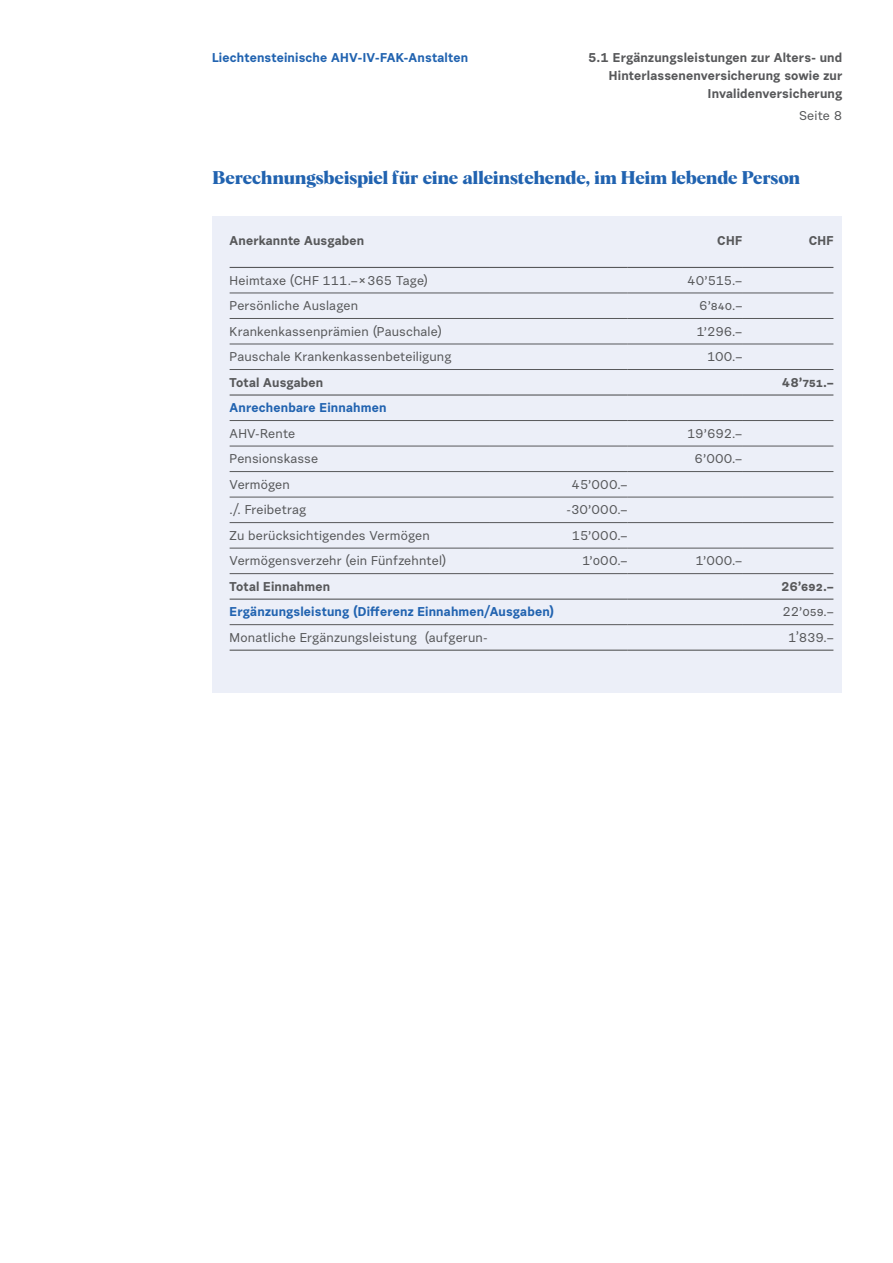
<style>
.page{position:relative;width:893px;height:1263px;background:#fff}
.page>*{position:absolute;margin:0;border:0;box-sizing:border-box;transform-origin:0 0}
.Zwischentitel_Blau{font:700 18px "Albra";color:#2163b0}
.Tabellenköper_1__Spa{font:12.75px "Urban Grotesk Me Bl";letter-spacing:.01em;color:#57585a}
.Kopfzeile_1__Spalte{font:700 12.75px/18px "Urban Grotesk Re Bo";letter-spacing:.01em;color:#57585a;text-align:right}
.Tabellenköper_1__Spa-2{font:700 12.75px "Urban Grotesk Re Bo";letter-spacing:.015em;color:#2163b0}
.Tabellenkörper_weite{font:12.75px "Urban Grotesk Me Bl";color:#57585a}
.Tabellenköper_1__Spa-3{font:700 12.75px "Urban Grotesk Re Bo";letter-spacing:.015em;color:#57585a}
.Tabellenkörper_weite-2{font:700 12.75px "Urban Grotesk Re Bo";letter-spacing:.005em;color:#57585a}
.Kopfzeile_weitere_Sp{font:700 12.75px "Urban Grotesk Re Bo";letter-spacing:.03em;color:#57585a}
</style>
<div class="page">
<div style="left:213px;top:216px;width:629px;height:477px;background:#eceff8"></div>
<hr style="left:230px;top:267px;width:259px;height:1px;background:#57585a">
<hr style="left:489px;top:267px;width:138px;height:1px;background:#57585a">
<hr style="left:627px;top:267px;width:115px;height:1px;background:#57585a">
<hr style="left:742px;top:267px;width:91px;height:1px;background:#57585a">
<hr style="left:230px;top:650px;width:259px;height:1px;background:#57585a">
<hr style="left:489px;top:650px;width:138px;height:1px;background:#57585a">
<hr style="left:627px;top:650px;width:115px;height:1px;background:#57585a">
<hr style="left:742px;top:650px;width:91px;height:1px;background:#57585a">
<hr style="left:230px;top:293px;width:259px;height:1px;background:#57585a">
<hr style="left:489px;top:293px;width:138px;height:1px;background:#57585a">
<hr style="left:627px;top:293px;width:115px;height:1px;background:#57585a">
<hr style="left:742px;top:293px;width:91px;height:1px;background:#57585a">
<hr style="left:230px;top:318px;width:259px;height:1px;background:#57585a">
<hr style="left:489px;top:318px;width:138px;height:1px;background:#57585a">
<hr style="left:627px;top:318px;width:115px;height:1px;background:#57585a">
<hr style="left:742px;top:318px;width:91px;height:1px;background:#57585a">
<hr style="left:230px;top:344px;width:259px;height:1px;background:#57585a">
<hr style="left:489px;top:344px;width:138px;height:1px;background:#57585a">
<hr style="left:627px;top:344px;width:115px;height:1px;background:#57585a">
<hr style="left:742px;top:344px;width:91px;height:1px;background:#57585a">
<hr style="left:230px;top:369px;width:259px;height:1px;background:#57585a">
<hr style="left:489px;top:369px;width:138px;height:1px;background:#57585a">
<hr style="left:627px;top:369px;width:115px;height:1px;background:#57585a">
<hr style="left:742px;top:369px;width:91px;height:1px;background:#57585a">
<hr style="left:230px;top:420px;width:259px;height:1px;background:#57585a">
<hr style="left:489px;top:420px;width:138px;height:1px;background:#57585a">
<hr style="left:627px;top:420px;width:115px;height:1px;background:#57585a">
<hr style="left:742px;top:420px;width:91px;height:1px;background:#57585a">
<hr style="left:230px;top:446px;width:259px;height:1px;background:#57585a">
<hr style="left:489px;top:446px;width:138px;height:1px;background:#57585a">
<hr style="left:627px;top:446px;width:115px;height:1px;background:#57585a">
<hr style="left:742px;top:446px;width:91px;height:1px;background:#57585a">
<hr style="left:230px;top:471px;width:259px;height:1px;background:#57585a">
<hr style="left:489px;top:471px;width:138px;height:1px;background:#57585a">
<hr style="left:627px;top:471px;width:115px;height:1px;background:#57585a">
<hr style="left:742px;top:471px;width:91px;height:1px;background:#57585a">
<hr style="left:230px;top:497px;width:259px;height:1px;background:#57585a">
<hr style="left:489px;top:497px;width:138px;height:1px;background:#57585a">
<hr style="left:627px;top:497px;width:115px;height:1px;background:#57585a">
<hr style="left:742px;top:497px;width:91px;height:1px;background:#57585a">
<hr style="left:230px;top:522px;width:259px;height:1px;background:#57585a">
<hr style="left:489px;top:522px;width:138px;height:1px;background:#57585a">
<hr style="left:627px;top:522px;width:115px;height:1px;background:#57585a">
<hr style="left:742px;top:522px;width:91px;height:1px;background:#57585a">
<hr style="left:230px;top:548px;width:259px;height:1px;background:#57585a">
<hr style="left:489px;top:548px;width:138px;height:1px;background:#57585a">
<hr style="left:627px;top:548px;width:115px;height:1px;background:#57585a">
<hr style="left:742px;top:548px;width:91px;height:1px;background:#57585a">
<hr style="left:230px;top:573px;width:259px;height:1px;background:#57585a">
<hr style="left:489px;top:573px;width:138px;height:1px;background:#57585a">
<hr style="left:627px;top:573px;width:115px;height:1px;background:#57585a">
<hr style="left:742px;top:573px;width:91px;height:1px;background:#57585a">
<hr style="left:230px;top:624px;width:259px;height:1px;background:#57585a">
<hr style="left:489px;top:624px;width:138px;height:1px;background:#57585a">
<hr style="left:627px;top:624px;width:115px;height:1px;background:#57585a">
<hr style="left:742px;top:624px;width:91px;height:1px;background:#57585a">
<hr style="left:230px;top:394px;width:259px;height:2px;background:#57585a">
<hr style="left:489px;top:394px;width:138px;height:2px;background:#57585a">
<hr style="left:627px;top:394px;width:115px;height:2px;background:#57585a">
<hr style="left:742px;top:394px;width:91px;height:2px;background:#57585a">
<hr style="left:230px;top:599px;width:259px;height:1px;background:#57585a">
<hr style="left:489px;top:599px;width:138px;height:1px;background:#57585a">
<hr style="left:627px;top:599px;width:115px;height:1px;background:#57585a">
<hr style="left:742px;top:599px;width:91px;height:1px;background:#57585a">
<p class="Tabellenköper_1__Spa-2" style="left:212px;top:49px;width:257px">Liechtensteinische AHV-IV-FAK-Anstalten</p>
<p class="Kopfzeile_1__Spalte" style="left:588px;top:48px;width:256px">5.1 Ergänzungsleistungen zur Alters- und<br>Hinterlassenenversicherung sowie zur<br>Invalidenversicherung</p>
<p class="Tabellenköper_1__Spa" style="left:799px;top:108px;width:45px">Seite 8</p>
<p class="Zwischentitel_Blau" style="left:213px;top:165px;width:589px">Berechnungsbeispiel für eine alleinstehende, im Heim lebende Person</p>
<p class="Kopfzeile_1__Spalte" style="left:230px;top:231px;width:136px">Anerkannte Ausgaben</p>
<p class="Kopfzeile_weitere_Sp" style="left:717px;top:232px;width:26px">CHF</p>
<p class="Kopfzeile_weitere_Sp" style="left:809px;top:232px;width:26px">CHF</p>
<p class="Tabellenköper_1__Spa" style="left:230px;top:272px;width:200px">Heimtaxe (CHF 111.–×365 Tage)</p>
<p class="Tabellenkörper_weite" style="left:687px;top:272px;width:56px">40’515.–</p>
<p class="Tabellenköper_1__Spa" style="left:230px;top:298px;width:130px">Persönliche Auslagen</p>
<p class="Tabellenkörper_weite" style="left:699px;top:298px;width:44px">6’840.–</p>
<p class="Tabellenköper_1__Spa" style="left:230px;top:323px;width:214px">Krankenkassenprämien (Pauschale)</p>
<p class="Tabellenkörper_weite" style="left:696px;top:323px;width:47px">1’296.–</p>
<p class="Tabellenköper_1__Spa" style="left:230px;top:349px;width:224px">Pauschale Krankenkassenbeteiligung</p>
<p class="Tabellenkörper_weite" style="left:707px;top:349px;width:37px">100.–</p>
<p class="Tabellenköper_1__Spa-3" style="left:230px;top:374px;width:95px">Total Ausgaben</p>
<p class="Tabellenkörper_weite-2" style="left:782px;top:374px;width:53px">48’751.–</p>
<p class="Tabellenköper_1__Spa-2" style="left:230px;top:400px;width:158px">Anrechenbare Einnahmen</p>
<p class="Tabellenköper_1__Spa" style="left:230px;top:425px;width:67px">AHV-Rente</p>
<p class="Tabellenkörper_weite" style="left:687px;top:425px;width:56px">19’692.–</p>
<p class="Tabellenköper_1__Spa" style="left:230px;top:451px;width:90px">Pensionskasse</p>
<p class="Tabellenkörper_weite" style="left:695px;top:451px;width:49px">6’000.–</p>
<p class="Tabellenköper_1__Spa" style="left:230px;top:476px;width:62px">Vermögen</p>
<p class="Tabellenkörper_weite" style="left:571px;top:476px;width:57px">45’000.–</p>
<p class="Tabellenköper_1__Spa" style="left:230px;top:502px;width:78px">./. Freibetrag</p>
<p class="Tabellenkörper_weite" style="left:567px;top:502px;width:62px">-30’000.–</p>
<p class="Tabellenköper_1__Spa" style="left:230px;top:527px;width:202px">Zu berücksichtigendes Vermögen</p>
<p class="Tabellenkörper_weite" style="left:572px;top:527px;width:57px">15’000.–</p>
<p class="Tabellenköper_1__Spa" style="left:230px;top:553px;width:218px">Vermögensverzehr (ein Fünfzehntel)</p>
<p class="Tabellenkörper_weite" style="left:582px;top:553px;width:47px">1’000.–</p>
<p class="Tabellenkörper_weite" style="left:695px;top:553px;width:48px">1’000.–</p>
<p class="Tabellenköper_1__Spa-3" style="left:230px;top:578px;width:102px">Total Einnahmen</p>
<p class="Tabellenkörper_weite-2" style="left:781px;top:578px;width:54px">26’692.–</p>
<p class="Tabellenköper_1__Spa-2" style="left:230px;top:604px;width:326px">Ergänzungsleistung (Differenz Einnahmen/Ausgaben)</p>
<p class="Tabellenkörper_weite" style="left:782px;top:604px;width:52px">22’059.–</p>
<p class="Tabellenköper_1__Spa" style="left:230px;top:629px;width:259px">Monatliche Ergänzungsleistung (aufgerun-</p>
<p class="Tabellenkörper_weite" style="left:788px;top:629px;width:47px">1’839.–</p>
</div>
